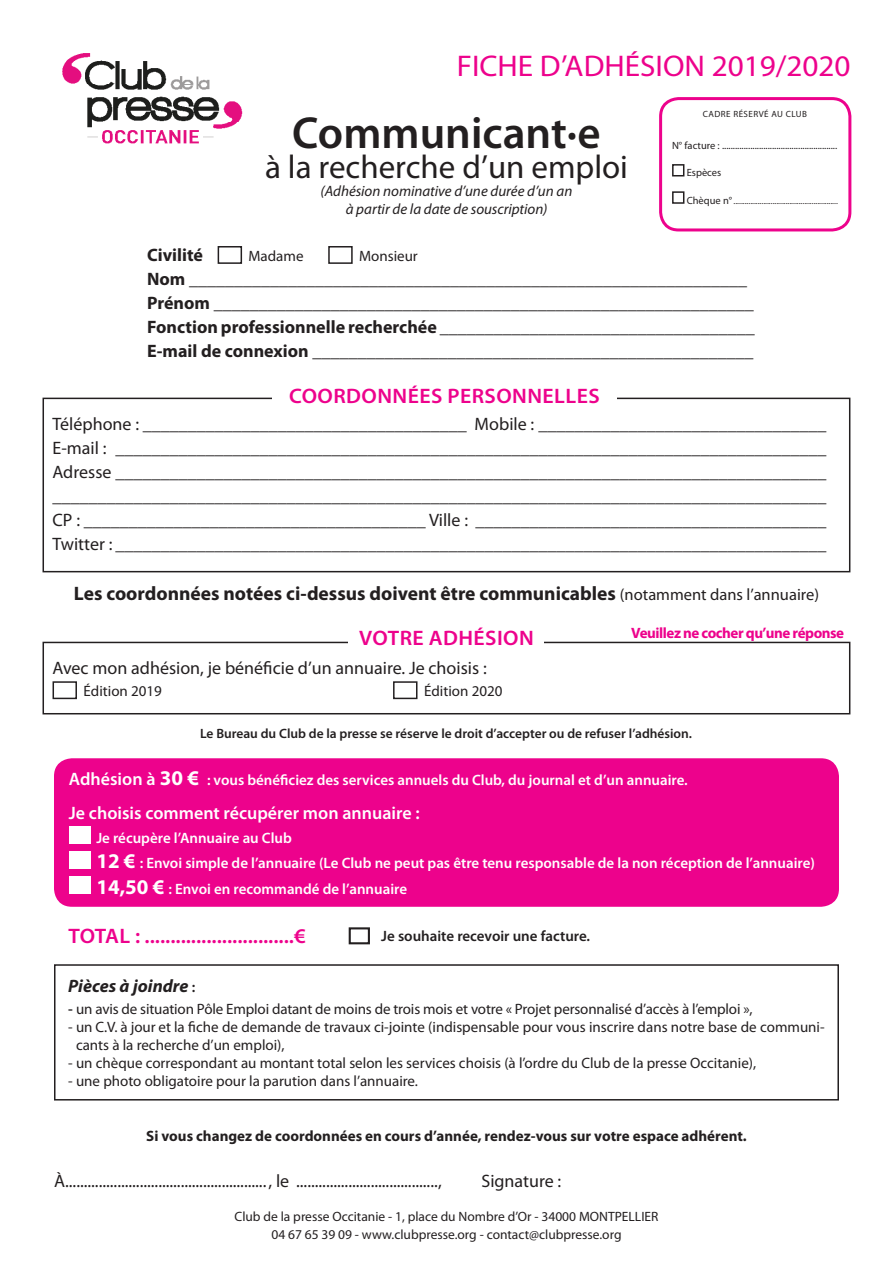
<style>
.page{position:relative;width:893px;height:1263px;background:#fff}
.page>*{position:absolute;margin:0;border:0;box-sizing:border-box;transform-origin:0 0}
.titre{font:600 45px "Myriad Pro";color:#231f20}
.t1{font:33px "Myriad Pro";color:#231f20}
.t2{font:30px "Myriad Pro";color:#ed028c;scale:1.04 1}
.t3{font:600 21px "Myriad Pro";letter-spacing:.02em;color:#ed028c;scale:1.04 1}
.t4{font:700 19.5px "Myriad Pro";color:#231f20}
.tabs{font:18px/24px "Myriad Pro";color:#231f20}
.t5{font:700 18px "Myriad Pro";color:#231f20}
.t6{font:600 18px "Myriad Pro";color:#fff}
.t7{font:italic 700 18px "Myriad Pro";color:#231f20}
.t8{font:15px/18px "Myriad Pro";color:#231f20}
.t9{font:600 15px/25.2px "Myriad Pro";color:#fff}
.t10{font:700 15px "Myriad Pro";color:#231f20}
.durée_de_1_an{font:italic 15px/18px "Myriad Pro";color:#231f20;text-align:center}
.tabs-2{font:600 15px "Myriad Pro";color:#231f20}
.t11{font:700 15px "Myriad Pro";letter-spacing:-.03em;color:#ed028c}
.t12{font:13.5px "Myriad Pro";color:#231f20}
.t13{font:600 13.5px "Myriad Pro";color:#231f20}
.t14{font:10.5px "Myriad Pro";color:#231f20}
.t15{font:9px "Myriad Pro";letter-spacing:.05em;color:#231f20}
.s1{font-size:10.5px}
.s2{font-weight:400;font-size:16.5px}
.s3{font-size:18px}
.s4{font-weight:700;font-size:21px}
.s5{font-weight:600;font-style:normal;font-size:15px}
.s6{font-weight:600}
</style>
<div class="page">
<div style="left:659px;top:97px;width:192px;height:134px;border:3px solid #ed028c;border-radius:18px"></div>
<svg style="left:672px;top:164px;width:13px;height:13px"></svg>
<svg style="left:672px;top:191px;width:13px;height:13px"></svg>
<img style="left:62px;top:53px;width:181px;height:91px">
<div style="left:43px;top:398px;width:807px;height:174px;border:2px solid #231f20"></div>
<div style="left:272px;top:388px;width:345px;height:15px;background:#fff"></div>
<div style="left:218px;top:246px;width:24px;height:18px;border:2px solid #231f20"></div>
<div style="left:328px;top:246px;width:25px;height:18px;border:2px solid #231f20"></div>
<div style="left:53px;top:681px;width:24px;height:18px;border:2px solid #231f20"></div>
<div style="left:393px;top:681px;width:24px;height:18px;border:2px solid #231f20"></div>
<div style="left:43px;top:642px;width:807px;height:72px;border:2px solid #231f20"></div>
<div style="left:349px;top:630px;width:195px;height:15px;background:#fff"></div>
<div style="left:54px;top:758px;width:785px;height:149px;background:#ed028c;border-radius:18px"></div>
<div style="left:69px;top:826px;width:21px;height:17px;background:#fff"></div>
<div style="left:69px;top:851px;width:21px;height:17px;background:#fff"></div>
<div style="left:69px;top:877px;width:21px;height:17px;background:#fff"></div>
<div style="left:349px;top:927px;width:21px;height:17px;border:2px solid #231f20"></div>
<div style="left:54px;top:964px;width:785px;height:136px;border:2px solid #231f20"></div>
<p class="t2" style="left:457px;top:47px;width:380px">FICHE D’ADHÉSION 2019/2020</p>
<p class="titre" style="left:292px;top:104px;width:310px">Communicant·e</p>
<p class="t1" style="left:265px;top:147px;width:364px">à la recherche d’un emploi</p>
<p class="durée_de_1_an" style="left:321px;top:182px;width:253px">(Adhésion nominative d’une durée d’un an à partir de la date de souscription)</p>
<p class="t15" style="left:703px;top:108px;width:106px">CADRE RÉSERVÉ AU CLUB</p>
<p class="t14" style="left:672px;top:139px;width:167px">N° facture : .....................................................</p>
<p class="t14" style="left:687px;top:166px;width:36px">Espèces</p>
<p class="t15" style="left:687px;top:195px;width:153px"><span class="s1">Chèque n°</span>........................................................</p>
<p class="t5" style="left:147px;top:243px;width:57px">Civilité</p>
<p class="t8" style="left:248px;top:246px;width:57px">Madame</p>
<p class="t8" style="left:359px;top:246px;width:60px">Monsieur</p>
<p class="t5" style="left:147px;top:267px;width:601px">Nom ______________________________________________________________</p>
<p class="t5" style="left:147px;top:291px;width:608px">Prénom ____________________________________________________________</p>
<p class="t5" style="left:147px;top:315px;width:609px">Fonction professionnelle recherchée ___________________________________</p>
<p class="t5" style="left:147px;top:339px;width:608px">E-mail de connexion _________________________________________________</p>
<p class="t3" style="left:289px;top:383px;width:300px">COORDONNÉES PERSONNELLES</p>
<p class="tabs" style="left:53px;top:411px;width:775px">Téléphone : ____________________________________ Mobile : ________________________________</p>
<p class="tabs" style="left:53px;top:435px;width:775px">E-mail : _______________________________________________________________________________<br>Adresse _______________________________________________________________________________</p>
<p class="tabs" style="left:53px;top:483px;width:775px">______________________________________________________________________________________</p>
<p class="tabs" style="left:53px;top:507px;width:775px">CP : ______________________________________ Ville : _______________________________________</p>
<p class="tabs" style="left:53px;top:531px;width:775px">Twitter : _______________________________________________________________________________</p>
<p class="t4" style="left:74px;top:581px;width:747px">Les coordonnées notées ci-dessus doivent être communicables <span class="s2">(notamment dans l’annuaire)</span></p>
<p class="t3" style="left:359px;top:625px;width:169px">VOTRE ADHÉSION</p>
<p class="tabs" style="left:53px;top:655px;width:436px">Avec mon adhésion, je bénéficie d’un annuaire. Je choisis :</p>
<p class="t8" style="left:83px;top:682px;width:80px">Édition 2019</p>
<p class="t8" style="left:424px;top:682px;width:80px">Édition 2020</p>
<p class="t11" style="left:631px;top:623px;width:214px">Veuillez ne cocher qu’une réponse</p>
<p class="t13" style="left:200px;top:725px;width:494px">Le Bureau du Club de la presse se réserve le droit d’accepter ou de refuser l’adhésion.</p>
<p class="t9" style="left:69px;top:767px;width:620px"><span class="s3">Adhésion à</span> <span class="s4">30 €</span> : vous bénéficiez des services annuels du Club, du journal et d’un annuaire.</p>
<p class="t6" style="left:69px;top:801px;width:352px">Je choisis comment récupérer mon annuaire :</p>
<p class="t9" style="left:96px;top:825px;width:720px">Je récupère l’Annuaire au Club<br><span class="s4">12 €</span> : Envoi simple de l’annuaire (Le Club ne peut pas être tenu responsable de la non réception de l’annuaire)</p>
<p class="t9" style="left:96px;top:876px;width:312px"><span class="s4">14,50 €</span> : Envoi en recommandé de l’annuaire</p>
<p class="tabs-2" style="left:381px;top:927px;width:210px">Je souhaite recevoir une facture.</p>
<p class="t7" style="left:68px;top:974px;width:129px">Pièces à joindre <span class="s5">:</span></p>
<p class="t8" style="left:68px;top:1000px;width:686px"><span class="s6">-</span> un avis de situation Pôle Emploi datant de moins de trois mois et votre « Projet personnalisé d’accès à l’emploi »,</p>
<p class="t8" style="left:76px;top:1018px;width:750px;text-indent:-8px">- un C.V. à jour et la fiche de demande de travaux ci-jointe (indispensable pour vous inscrire dans notre base de communi&shy;cants à la recherche d’un emploi),</p>
<p class="t8" style="left:68px;top:1054px;width:689px">- un chèque correspondant au montant total selon les services choisis (à l’ordre du Club de la presse Occitanie),</p>
<p class="t8" style="left:68px;top:1072px;width:351px">- une photo obligatoire pour la parution dans l’annuaire.</p>
<p class="t3" style="left:68px;top:923px;width:230px">TOTAL : .............................€</p>
<p class="t10" style="left:146px;top:1126px;width:602px">Si vous changez de coordonnées en cours d’année, rendez-vous sur votre espace adhérent.</p>
<p class="tabs" style="left:54px;top:1168px;width:389px">À...................................................... , le ......................................,</p>
<p class="tabs" style="left:482px;top:1168px;width:81px">Signature :</p>
<p class="t12" style="left:235px;top:1208px;width:425px">Club de la presse Occitanie - 1, place du Nombre d’Or - 34000 MONTPELLIER</p>
<p class="t12" style="left:271px;top:1226px;width:352px">04 67 65 39 09 - www.clubpresse.org - contact@clubpresse.org</p>
</div>
